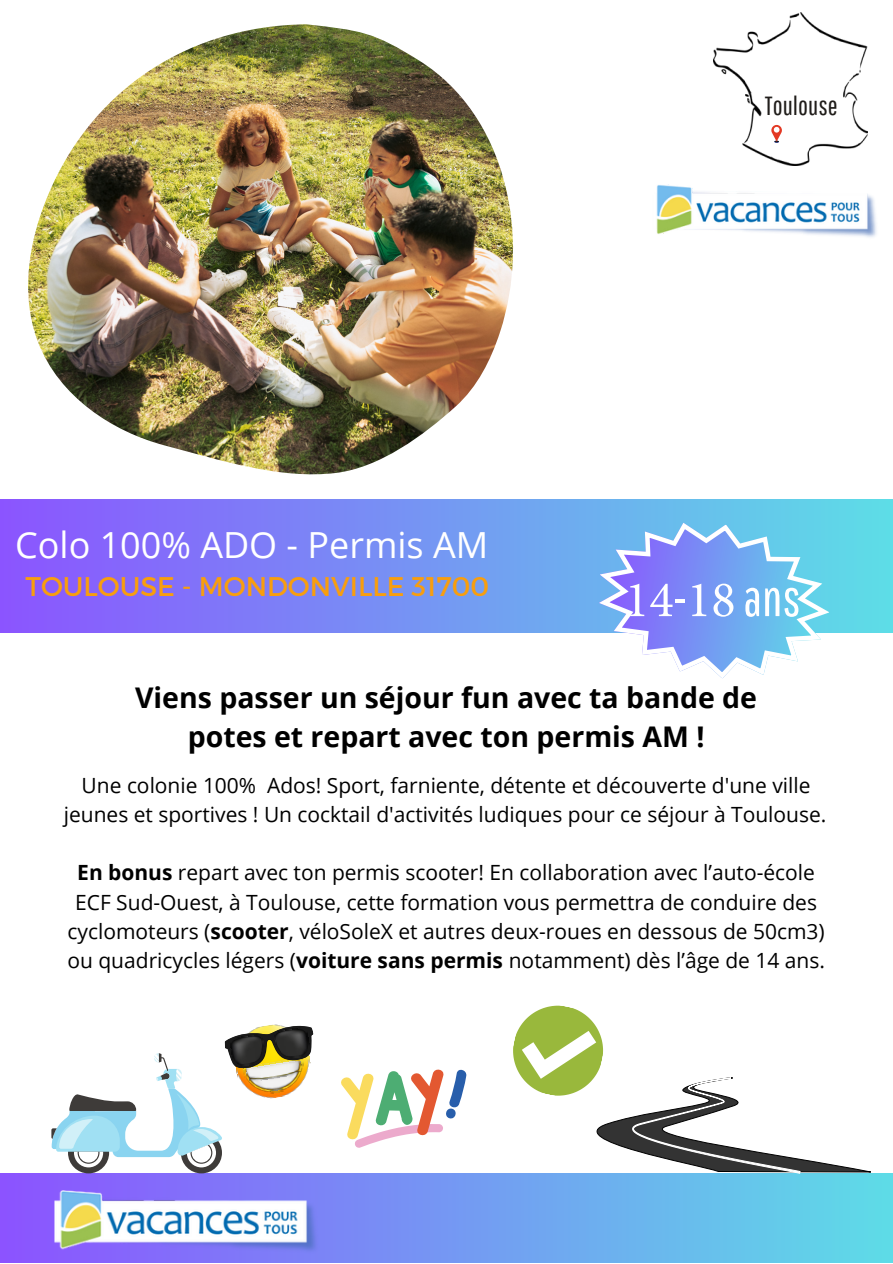
<style>
.page{position:relative;width:893px;height:1264px;background:#fff}
.page>*{position:absolute;margin:0;border:0;box-sizing:border-box;transform-origin:0 0}
.t1{font:51.15px "Minion Pro";color:#fff}
.t2{font:36px "Open Sans";color:#fff}
.t3{font:700 28.5px/39.3px "Open Sans";color:#000;text-align:center}
.t4{font:27px "Montserrat";color:#f89e0e}
.t5{font:26.25px "Pathway Gothic One";color:#201d1a}
.t6{font:21px/29.2px "Open Sans";color:#000;text-align:center}
.s1{font-family:"Pathway Gothic One"}
.s2{font-weight:700}
</style>
<div class="page">
<img style="left:28px;top:24px;width:486px;height:450px">
<div style="left:0;top:500px;width:892px;height:133px;background:linear-gradient(to right,#8b54ff,#5ddde7)"></div>
<img style="left:713px;top:13px;width:154px;height:153px">
<svg style="left:771px;top:125px;width:10px;height:18px"></svg>
<img style="left:656px;top:184px;width:221px;height:54px">
<svg style="left:599px;top:522px;width:230px;height:156px"></svg>
<div style="left:0;top:1173px;width:892px;height:89px;background:linear-gradient(to right,#8c52ff,#5edce7)"></div>
<img style="left:54px;top:1190px;width:265px;height:64px">
<svg style="left:52px;top:1024px;width:262px;height:149px"></svg>
<img style="left:230px;top:1034px;width:36px;height:32px">
<img style="left:274px;top:1027px;width:36px;height:32px">
<svg style="left:513px;top:1005px;width:357px;height:168px"></svg>
<svg style="left:341px;top:1069px;width:126px;height:78px"></svg>
<p class="t5" style="left:764px;top:90px;width:74px">Toulouse</p>
<p class="t2" style="left:15px;top:519px;width:474px">Colo 100% ADO - Permis AM</p>
<p class="t4" style="left:25px;top:569px;width:465px">TOULOUSE - MONDONVILLE 31700</p>
<p class="t1" style="left:624px;top:565px;width:177px">14<span class="s1">-</span>18 <span class="s1">ans</span></p>
<p class="t3" style="left:135px;top:677px;width:623px">Viens passer un séjour fun avec ta bande de potes et repart avec ton permis AM !</p>
<p class="t6" style="left:64px;top:770px;width:764px">Une colonie 100% Ados! Sport, farniente, détente et découverte d'une ville jeunes et sportives ! Un cocktail d'activités ludiques pour ce séjour à Toulouse.</p>
<p class="t6" style="left:67px;top:857px;width:759px"><span class="s2">En bonus</span> repart avec ton permis scooter! En collaboration avec l’auto-école ECF Sud-Ouest, à Toulouse, cette formation vous permettra de conduire des cyclomoteurs (<span class="s2">scooter</span>, véloSoleX et autres deux-roues en dessous de 50cm3) ou quadricycles légers (<span class="s2">voiture sans permis</span> notamment) dès l’âge de 14 ans.</p>
</div>
